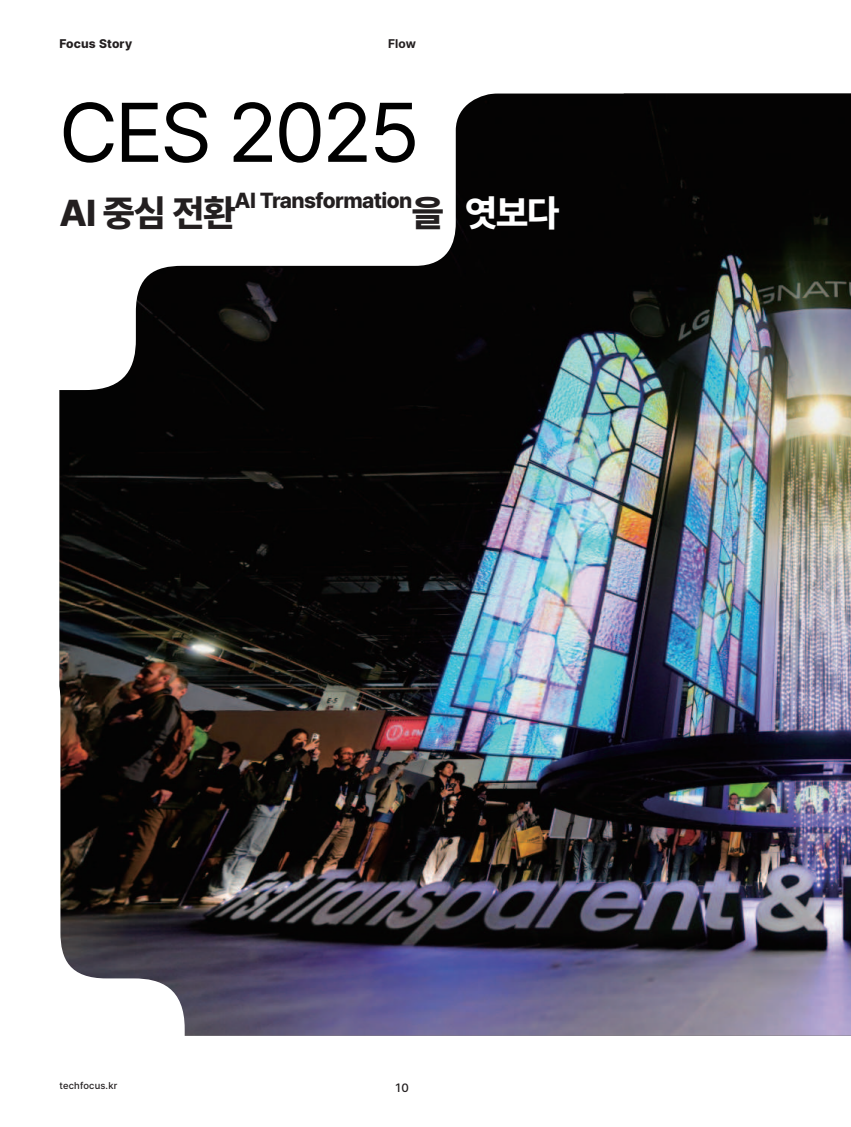
<style>
.page{position:relative;width:851px;height:1127px;background:#fff}
.page>*{position:absolute;margin:0;border:0;box-sizing:border-box;transform-origin:0 0}
.t1{font:83.4px "Pretendard";letter-spacing:-.025em;color:#000}
.t2{font:800 37.05px "Pretendard";color:#231f20}
.t3{font:800 37.05px "Pretendard";color:#fff}
.t4{font:800 21.6px "Pretendard";letter-spacing:-.025em;color:#231f20}
.t5{font:800 12.45px "Pretendard";letter-spacing:.01em;color:#231f20}
.t6{font:700 12.45px "Pretendard";color:#231f20}
.t7{font:500 12px "Pretendard";color:#231f20}
.t8{font:500 9.75px "Pretendard";letter-spacing:.02em;color:#231f20}
.s1{color:#231f20}
</style>
<div class="page">
<img style="left:60px;top:94px;width:790px;height:941px">
<svg style="left:60px;top:93px;width:563px;height:297px;fill:#09080a"></svg>
<svg style="left:59px;top:491px;width:126px;height:545px;background:#36312f"></svg>
<p class="t5" style="left:60px;top:34px;width:74px">Focus Story</p>
<p class="t6" style="left:388px;top:34px;width:29px">Flow</p>
<h1 class="t1" style="left:60px;top:73px;width:361px">CES 2025</h1>
<h2 class="t2" style="left:60px;top:186px;width:177px">AI 중심 전환</h2>
<p class="t4" style="left:234px;top:185px;width:179px">AI Transformation</p>
<h2 class="t3" style="left:412px;top:186px;width:149px"><span class="s1">을</span> 엿보다</h2>
<p class="t8" style="left:60px;top:1079px;width:59px">techfocus.kr</p>
<p class="t7" style="left:395px;top:1079px;width:15px">10</p>
</div>
